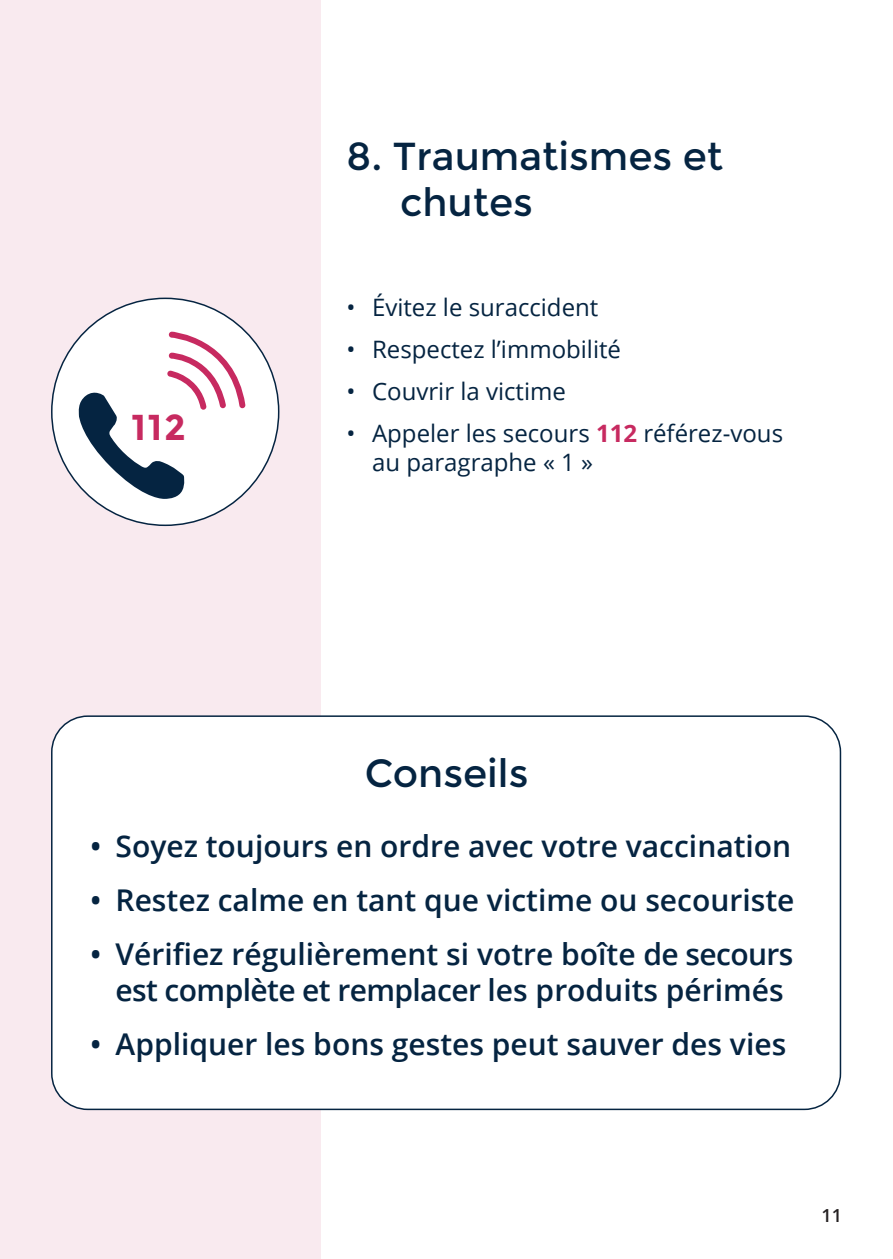
<style>
.page{position:relative;width:893px;height:1259px;background:#fff}
.page>*{position:absolute;margin:0;border:0;box-sizing:border-box;transform-origin:0 0}
.t1{font:39px/46.8px "Montserrat";color:#052441}
.t2{font:700 36px "Montserrat";color:#c72a60}
.t3{font:600 30px/36px "Open Sans";color:#052441;text-align:center}
.t4{font:24px/28.8px "Open Sans";color:#052441}
.t5{font:600 18px "Open Sans";color:#231f20}
.s1{font-weight:700;color:#c72a60}
</style>
<div class="page">
<div style="left:0;top:0;width:320px;height:1259px;background:#f9eaef"></div>
<div style="left:52px;top:716px;width:788px;height:393px;background:#fff;border-radius:36px"></div>
<div style="left:51px;top:715px;width:790px;height:395px;border:2px solid #052441;border-radius:36px"></div>
<div style="left:52px;top:298px;width:227px;height:227px;background:#fff;border-radius:50%"></div>
<svg style="left:75px;top:331px;width:171px;height:169px"></svg>
<p class="t2" style="left:132px;top:406px;width:56px">112</p>
<h1 class="t1" style="left:400px;top:133px;width:325px;text-indent:-53px">8. Traumatismes et chutes</h1>
<p class="t4" style="left:347px;top:292px;width:253px">• Évitez le suraccident</p>
<p class="t4" style="left:347px;top:334px;width:276px">• Respectez l’immobilité</p>
<p class="t4" style="left:347px;top:376px;width:221px">• Couvrir la victime</p>
<p class="t4" style="left:372px;top:418px;width:413px;text-indent:-25px">• Appeler les secours <span class="s1">112</span> référez-vous au paragraphe « 1 »</p>
<h1 class="t1" style="left:365px;top:750px;width:165px">Conseils</h1>
<p class="t3" style="left:90px;top:827px;width:703px">• Soyez toujours en ordre avec votre vaccination</p>
<p class="t3" style="left:90px;top:881px;width:706px">• Restez calme en tant que victime ou secouriste</p>
<p class="t3" style="left:90px;top:935px;width:705px">• Vérifiez régulièrement si votre boîte de secours est complète et remplacer les produits périmés</p>
<p class="t3" style="left:90px;top:1025px;width:698px">• Appliquer les bons gestes peut sauver des vies</p>
<p class="t5" style="left:821px;top:1202px;width:22px">11</p>
</div>
